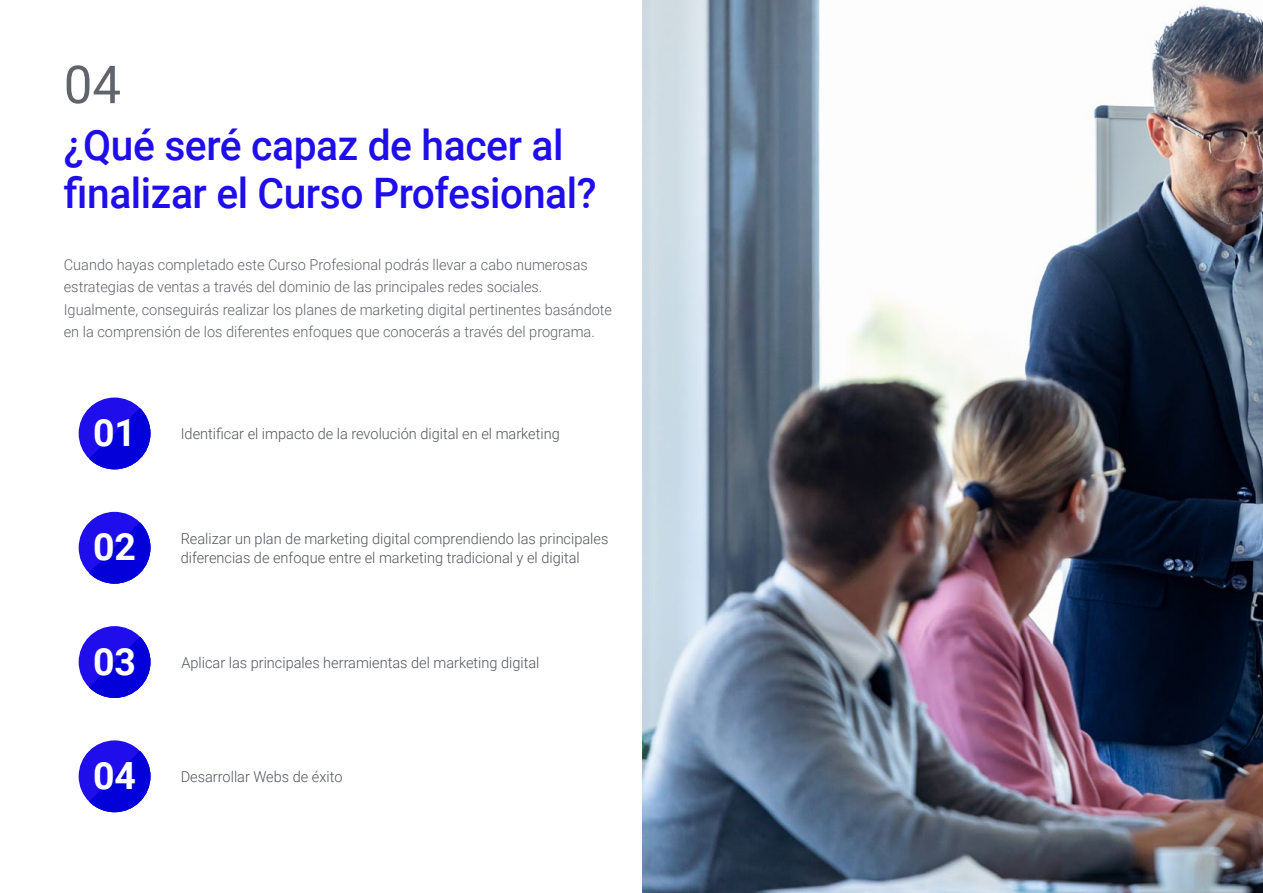
<style>
.page{position:relative;width:1263px;height:893px;background:#fff}
.page>*{position:absolute;margin:0;border:0;box-sizing:border-box;transform-origin:0 0}
.t1{font:52.5px "Roboto";color:#61646a}
.t2{font:500 42px/48px "Roboto";letter-spacing:-.01em;color:#1f0dec}
.t3{font:700 37.5px "Roboto";color:#fff}
.t4{font:300 15px/22.5px "Roboto";color:#61646a}
.t5{font:300 15px/19.5px "Roboto";color:#52555b}
</style>
<div class="page">
<div style="left:79px;top:512px;width:71px;height:72px;background:#1f0dec;border-radius:50%"></div>
<svg style="left:89px;top:522px;width:61px;height:62px"></svg>
<div style="left:79px;top:740px;width:71px;height:72px;background:#1f0dec;border-radius:50%"></div>
<svg style="left:89px;top:751px;width:61px;height:61px"></svg>
<div style="left:79px;top:626px;width:71px;height:72px;background:#1f0dec;border-radius:50%"></div>
<svg style="left:89px;top:637px;width:61px;height:61px"></svg>
<div style="left:79px;top:398px;width:71px;height:71px;background:#1f0dec;border-radius:50%"></div>
<svg style="left:89px;top:408px;width:61px;height:61px"></svg>
<img style="left:642px;top:0;width:621px;height:893px">
<h1 class="t1" style="left:64px;top:48px;width:59px">04</h1>
<h2 class="t2" style="left:64px;top:119px;width:534px">¿Qué seré capaz de hacer al finalizar el Curso Profesional?</h2>
<p class="t4" style="left:64px;top:253px;width:550px">Cuando hayas completado este Curso Profesional podrás llevar a cabo numerosas estrategias de ventas a través del dominio de las principales redes sociales.<br>Igualmente, conseguirás realizar los planes de marketing digital pertinentes basándote en la comprensión de los diferentes enfoques que conocerás a través del programa.</p>
<h3 class="t3" style="left:93px;top:407px;width:45px">01</h3>
<p class="t5" style="left:181px;top:423px;width:380px">Identificar el impacto de la revolución digital en el marketing</p>
<h3 class="t3" style="left:93px;top:521px;width:45px">02</h3>
<p class="t5" style="left:181px;top:528px;width:429px">Realizar un plan de marketing digital comprendiendo las principales diferencias de enfoque entre el marketing tradicional y el digital</p>
<h3 class="t3" style="left:93px;top:635px;width:45px">03</h3>
<p class="t5" style="left:181px;top:652px;width:360px">Aplicar las principales herramientas del marketing digital</p>
<h3 class="t3" style="left:93px;top:749px;width:45px">04</h3>
<p class="t5" style="left:181px;top:766px;width:163px">Desarrollar Webs de éxito</p>
</div>
